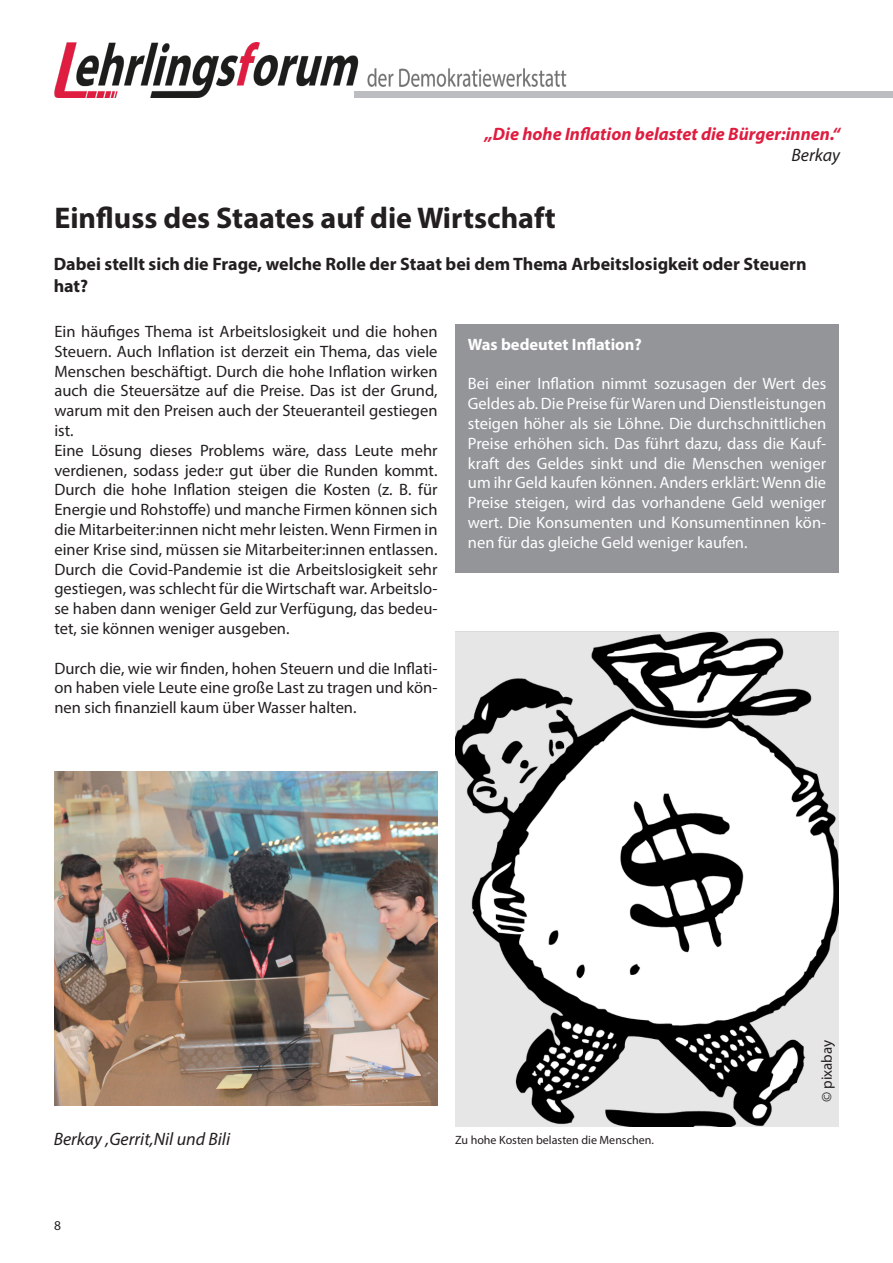
<style>
.page{position:relative;width:893px;height:1263px;background:#fff}
.page>*{position:absolute;margin:0;border:0;box-sizing:border-box;transform-origin:0 0}
.t1{font:700 30px "Myriad Pro";color:#231f20}
.t2{font:700 18px/21.6px "Myriad Pro";color:#231f20}
.t3{font:italic 700 18px "Myriad Pro";color:#df1d40}
.t4{font:italic 18px "Myriad Pro";color:#231f20}
.t5{font:16.5px/19.8px "Myriad Pro";color:#231f20;text-align:justify}
.t6{font:16.5px/19.8px "Myriad Pro";color:#fff;text-align:justify}
.t7{font:700 16.5px "Myriad Pro";color:#fff}
.t8{font:15px "Myriad Pro";color:#231f20}
.t9{font:13.5px "Myriad Pro";color:#231f20}
.t10{font:12px "Myriad Pro";color:#231f20}
</style>
<div class="page">
<img style="left:54px;top:42px;width:513px;height:56px">
<div style="left:354px;top:91px;width:539px;height:7px;background:#bcbdc0"></div>
<div style="left:455px;top:325px;width:384px;height:248px;background:#939598"></div>
<img style="left:455px;top:631px;width:384px;height:496px">
<img style="left:54px;top:771px;width:383px;height:335px">
<p class="t3" style="left:485px;top:122px;width:357px">„Die hohe Inflation belastet die Bürger:innen.“</p>
<p class="t4" style="left:791px;top:144px;width:50px">Berkay</p>
<p class="t1" style="left:54px;top:199px;width:503px">Einfluss des Staates auf die Wirtschaft</p>
<p class="t2" style="left:54px;top:253px;width:754px">Dabei stellt sich die Frage, welche Rolle der Staat bei dem Thema Arbeitslosigkeit oder Steuern hat?</p>
<p class="t5" style="left:54px;top:321px;width:385px">Ein häufiges Thema ist Arbeitslosigkeit und die hohen Steuern. Auch Inflation ist derzeit ein Thema, das viele Menschen beschäftigt. Durch die hohe Inflation wirken auch die Steuersätze auf die Preise. Das ist der Grund, warum mit den Preisen auch der Steueranteil gestiegen ist.</p>
<p class="t5" style="left:54px;top:440px;width:385px">Eine Lösung dieses Problems wäre, dass Leute mehr verdienen, sodass jede:r gut über die Runden kommt.<br>Durch die hohe Inflation steigen die Kosten (z. B. für Energie und Rohstoffe) und manche Firmen können sich die Mitarbeiter:innen nicht mehr leisten. Wenn Firmen in einer Krise sind, müssen sie Mitarbeiter:innen entlassen.<br>Durch die Covid-Pandemie ist die Arbeitslosigkeit sehr gestiegen, was schlecht für die Wirtschaft war. Arbeitslo&shy;se haben dann weniger Geld zur Verfügung, das bedeu&shy;tet, sie können weniger ausgeben.</p>
<p class="t5" style="left:54px;top:658px;width:385px">Durch die, wie wir finden, hohen Steuern und die Inflati&shy;on haben viele Leute eine große Last zu tragen und kön&shy;nen sich finanziell kaum über Wasser halten.</p>
<p class="t7" style="left:468px;top:333px;width:175px">Was bedeutet Inflation?</p>
<p class="t6" style="left:468px;top:374px;width:360px">Bei einer Inflation nimmt sozusagen der Wert des Geldes ab. Die Preise für Waren und Dienstleistungen steigen höher als sie Löhne. Die durchschnittlichen Preise erhöhen sich. Das führt dazu, dass die Kauf&shy;kraft des Geldes sinkt und die Menschen weniger um ihr Geld kaufen können. Anders erklärt: Wenn die Preise steigen, wird das vorhandene Geld weniger wert. Die Konsumenten und Konsumentinnen kön&shy;nen für das gleiche Geld weniger kaufen.</p>
<p class="t4" style="left:54px;top:1128px;width:178px">Berkay ,Gerrit,Nil und Bili</p>
<p class="t9" style="left:54px;top:1217px;width:8px">8</p>
<p class="t10" style="left:455px;top:1133px;width:200px">Zu hohe Kosten belasten die Menschen.</p>
<p class="t8" style="left:818px;top:1102px;width:64px;rotate:-90deg">© pixabay</p>
</div>
